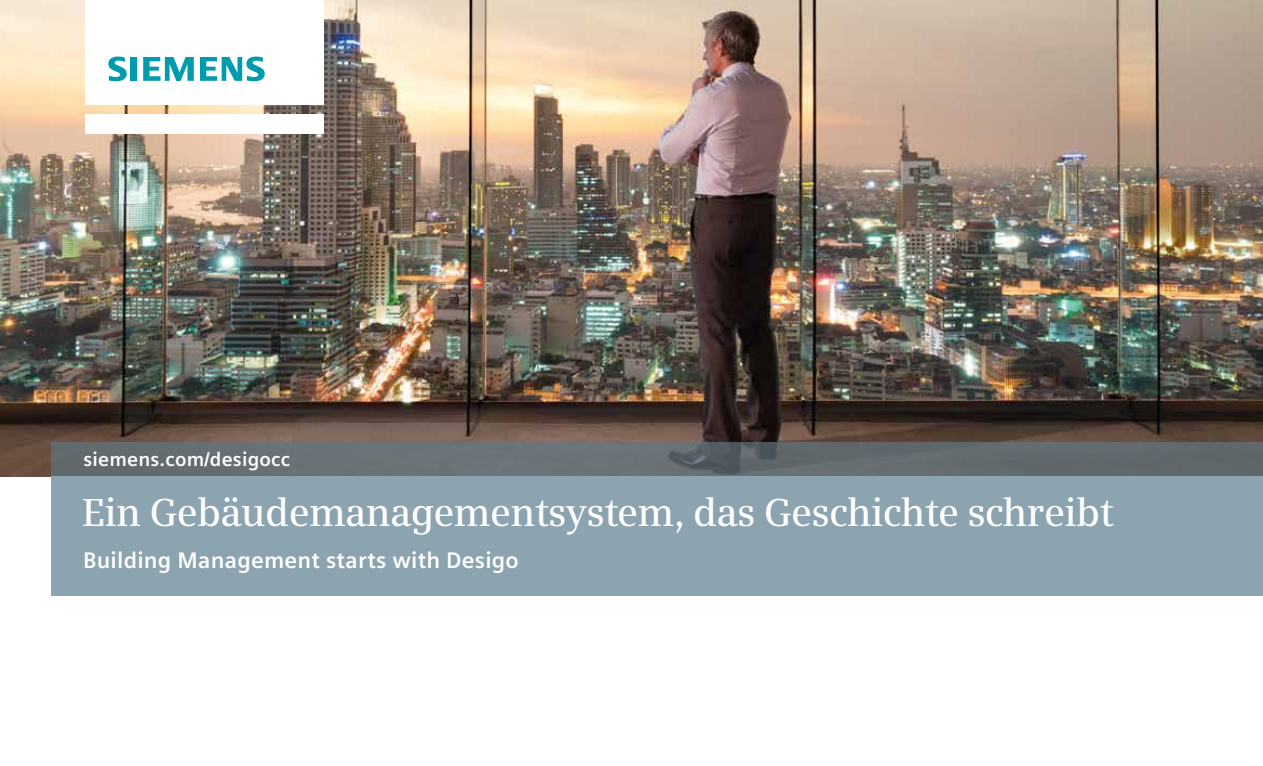
<style>
.page{position:relative;width:1263px;height:766px;background:#fff}
.page>*{position:absolute;margin:0;border:0;box-sizing:border-box;transform-origin:0 0}
.t1{font:600 39px "Siemens Serif";letter-spacing:-.02em;color:#fff}
.t2{font:700 22.5px "Siemens Sans";letter-spacing:.01em;color:#fff}
.t3{font:700 19.5px "Siemens Sans";letter-spacing:.01em;color:#fff}
</style>
<div class="page">
<img style="left:0;top:0;width:1263px;height:476px">
<div style="left:85px;top:114px;width:238px;height:19px;background:#fff"></div>
<div style="left:85px;top:0;width:238px;height:105px;background:#fff"></div>
<svg style="left:108px;top:57px;width:19px;height:24px"></svg>
<div style="left:130px;top:57px;width:7px;height:24px;background:#009bac"></div>
<svg style="left:143px;top:57px;width:51px;height:24px"></svg>
<svg style="left:200px;top:57px;width:65px;height:24px"></svg>
<div style="left:51px;top:476px;width:1212px;height:119px;background:#8ca3b0"></div>
<div style="left:51px;top:442px;width:1212px;height:34px;background:#646c71"></div>
<p class="t3" style="left:83px;top:448px;width:208px">siemens.com/desigocc</p>
<p class="t1" style="left:82px;top:489px;width:1033px">Ein Gebäudemanagementsystem, das Geschichte schreibt</p>
<p class="t2" style="left:83px;top:547px;width:437px">Building Management starts with Desigo</p>
</div>
